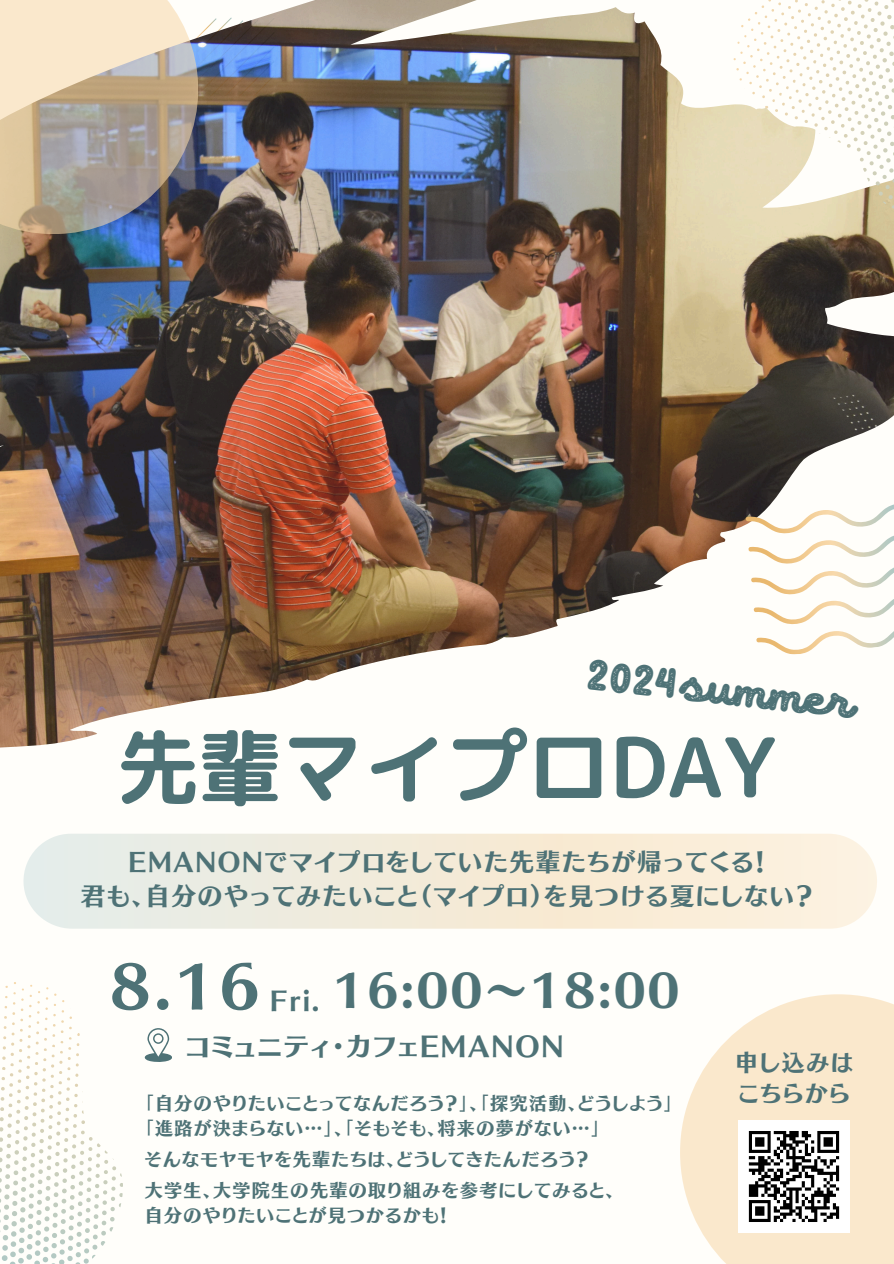
<style>
.page{position:relative;width:894px;height:1264px;background:#fff}
.page>*{position:absolute;margin:0;border:0;box-sizing:border-box;transform-origin:0 0}
.t1{font:82.2px "rounded mplus 1 p bold";color:#4e7276}
.t2{font:55.2px "TEST Skip E";color:#4e7276}
.t3{font:43.5px "TT Milks Casual Script One";color:#4e7276}
.t4{font:42.3px "TEST Skip E";letter-spacing:.075em;color:#4e7276}
.t5{font:26.1px "TEST Skip E";letter-spacing:.075em;color:#4e7276}
.t6{font:24.75px "TEST Skip E";color:#4e7276}
.t7{font:24.45px/33.8px "TEST Skip E";letter-spacing:.075em;color:#4e7276;text-align:center}
.t8{font:22.95px "TEST Skip E";letter-spacing:.075em;color:#4e7276}
.t9{font:18px "TEST Skip E";letter-spacing:.075em;color:#4e7276}
</style>
<div class="page">
<div style="left:0;top:0;width:893px;height:1263px;background:#fffefa"></div>
<img style="left:0;top:0;width:893px;height:748px">
<svg style="left:744px;top:503px;width:149px;height:155px"></svg>
<svg style="left:23px;top:833px;width:854px;height:95px;fill:#f4ecdc"></svg>
<svg style="left:0;top:982px;width:145px;height:281px"></svg>
<svg style="left:711px;top:0;width:182px;height:274px"></svg>
<svg style="left:0;top:0;width:198px;height:234px"></svg>
<svg style="left:680px;top:994px;width:213px;height:269px;fill:#fae8cc"></svg>
<svg style="left:145px;top:1028px;width:27px;height:34px"></svg>
<img style="left:738px;top:1120px;width:111px;height:111px">
<p class="t3" style="left:589px;top:650px;width:265px;rotate:6deg">2024summer</p>
<p class="t1" style="left:117px;top:709px;width:661px">先輩マイプロDAY</p>
<p class="t7" style="left:81px;top:845px;width:733px">EMANONでマイプロをしていた先輩たちが帰ってくる！<br>君も、自分のやってみたいこと（マイプロ）を見つける夏にしない？</p>
<h4 class="t2" style="left:110px;top:958px;width:151px">8.16</h4>
<p class="t4" style="left:333px;top:968px;width:347px">16:00〜18:00</p>
<h5 class="t5" style="left:186px;top:1033px;width:379px">コミュニティ・カフェEMANON</h5>
<h1 class="t6" style="left:270px;top:988px;width:51px">Fri.</h1>
<h2 class="t8" style="left:735px;top:1050px;width:119px">申し込みは</h2>
<p class="t9" style="left:145px;top:1093px;width:529px">「自分のやりたいことってなんだろう？」、「探究活動、どうしよう」</p>
<p class="t8" style="left:738px;top:1082px;width:112px">こちらから</p>
<h3 class="t9" style="left:145px;top:1118px;width:456px">「進路が決まらない…」、「そもそも、将来の夢がない…」</h3>
<p class="t9" style="left:145px;top:1149px;width:445px">そんなモヤモヤを先輩たちは、どうしてきたんだろう？</p>
<p class="t9" style="left:145px;top:1180px;width:471px">大学生、大学院生の先輩の取り組みを参考にしてみると、</p>
<h5 class="t9" style="left:145px;top:1206px;width:304px">自分のやりたいことが見つかるかも！</h5>
</div>
